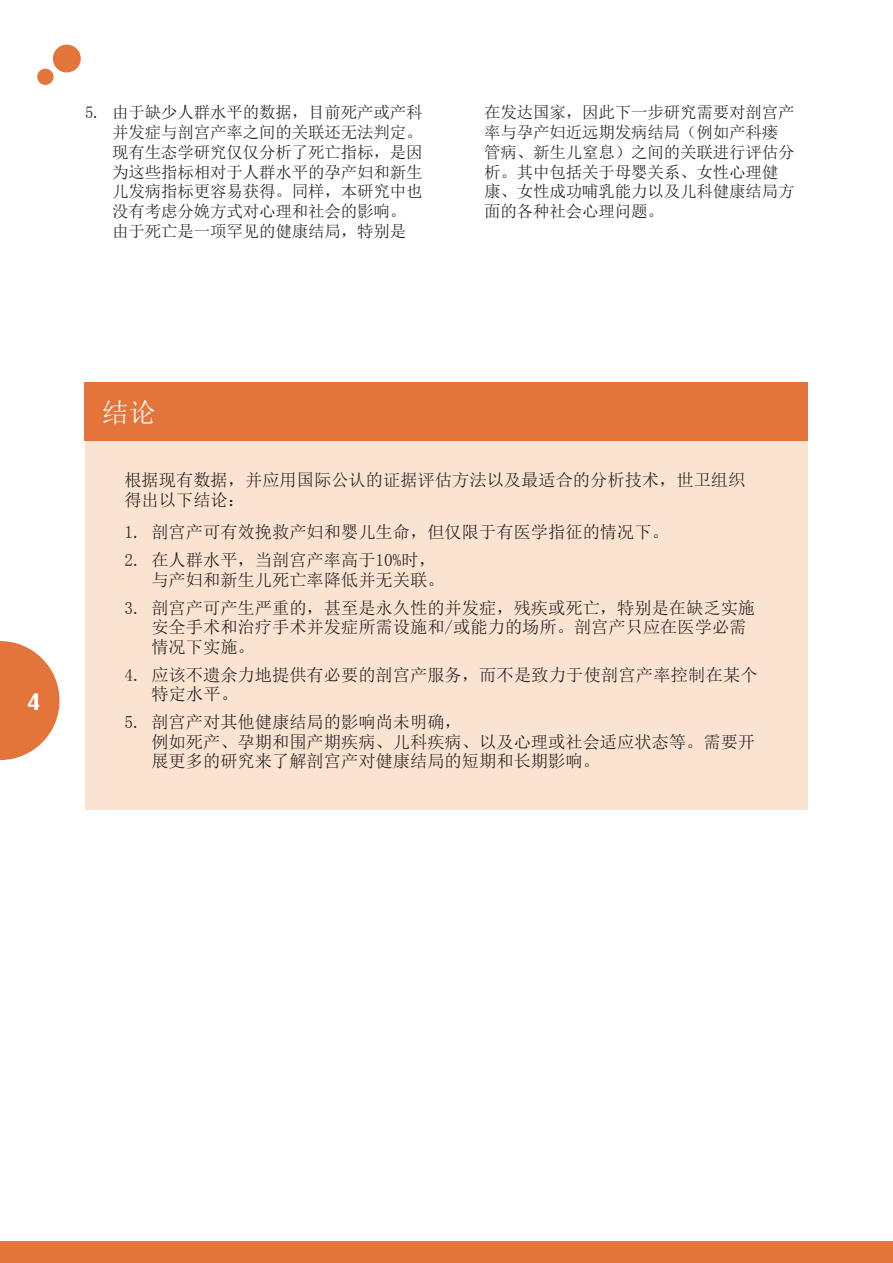
<style>
.page{position:relative;width:893px;height:1263px;background:#fff}
.page>*{position:absolute;margin:0;border:0;box-sizing:border-box;transform-origin:0 0}
.Heading_3{font:27px "Sim Sun";color:#fff}
.t1{font:700 24px "Dax Pro";color:#fff}
.Body_text{font:17.25px/19.5px "Sim Sun";color:#231f20}
.t2{font:16.5px/19.8px "Sim Sun";letter-spacing:-.01em;color:#231f20}
</style>
<div class="page">
<svg style="left:0;top:641px;width:60px;height:119px"></svg>
<div style="left:53px;top:45px;width:28px;height:28px;background:#e3753b;border-radius:50%"></div>
<div style="left:37px;top:69px;width:17px;height:16px;background:#e3753b;border-radius:50%"></div>
<div style="left:0;top:1241px;width:893px;height:22px;background:#e3753b"></div>
<div style="left:85px;top:383px;width:723px;height:427px;background:#fbe3d2"></div>
<div style="left:85px;top:383px;width:723px;height:58px;background:#e3753b"></div>
<p class="t2" style="left:112px;top:102px;width:312px;text-indent:-27px">5. 由于缺少人群水平的数据，目前死产或产科并发症与剖宫产率之间的关联还无法判定。现有生态学研究仅仅分析了死亡指标，是因为这些指标相对于人群水平的孕产妇和新生儿发病指标更容易获得。同样，本研究中也没有考虑分娩方式对心理和社会的影响。由于死亡是一项罕见的健康结局，特别是</p>
<p class="t2" style="left:484px;top:102px;width:312px">在发达国家，因此下一步研究需要对剖宫产率与孕产妇近远期发病结局（例如产科瘘管病、新生儿窒息）之间的关联进行评估分析。其中包括关于母婴关系、女性心理健康、女性成功哺乳能力以及儿科健康结局方面的各种社会心理问题。</p>
<h2 class="t1" style="left:27px;top:686px;width:15px">4</h2>
<p class="Heading_3" style="left:102px;top:398px;width:55px">结论</p>
<p class="Body_text" style="left:124px;top:471px;width:622px">根据现有数据，并应用国际公认的证据评估方法以及最适合的分析技术，世卫组织得出以下结论：</p>
<p class="Body_text" style="left:124px;top:522px;width:546px">1. 剖宫产可有效挽救产妇和婴儿生命，但仅限于有医学指征的情况下。</p>
<p class="Body_text" style="left:151px;top:550px;width:295px;text-indent:-27px">2. 在人群水平，当剖宫产率高于10%时，与产妇和新生儿死亡率降低并无关联。</p>
<p class="Body_text" style="left:151px;top:598px;width:605px;text-indent:-27px">3. 剖宫产可产生严重的，甚至是永久性的并发症，残疾或死亡，特别是在缺乏实施安全手术和治疗手术并发症所需设施和/或能力的场所。剖宫产只应在医学必需情况下实施。</p>
<p class="Body_text" style="left:151px;top:665px;width:608px;text-indent:-27px">4. 应该不遗余力地提供有必要的剖宫产服务，而不是致力于使剖宫产率控制在某个特定水平。</p>
<p class="Body_text" style="left:151px;top:712px;width:605px;text-indent:-27px">5. 剖宫产对其他健康结局的影响尚未明确，<br>例如死产、孕期和围产期疾病、儿科疾病、以及心理或社会适应状态等。需要开展更多的研究来了解剖宫产对健康结局的短期和长期影响。</p>
</div>
